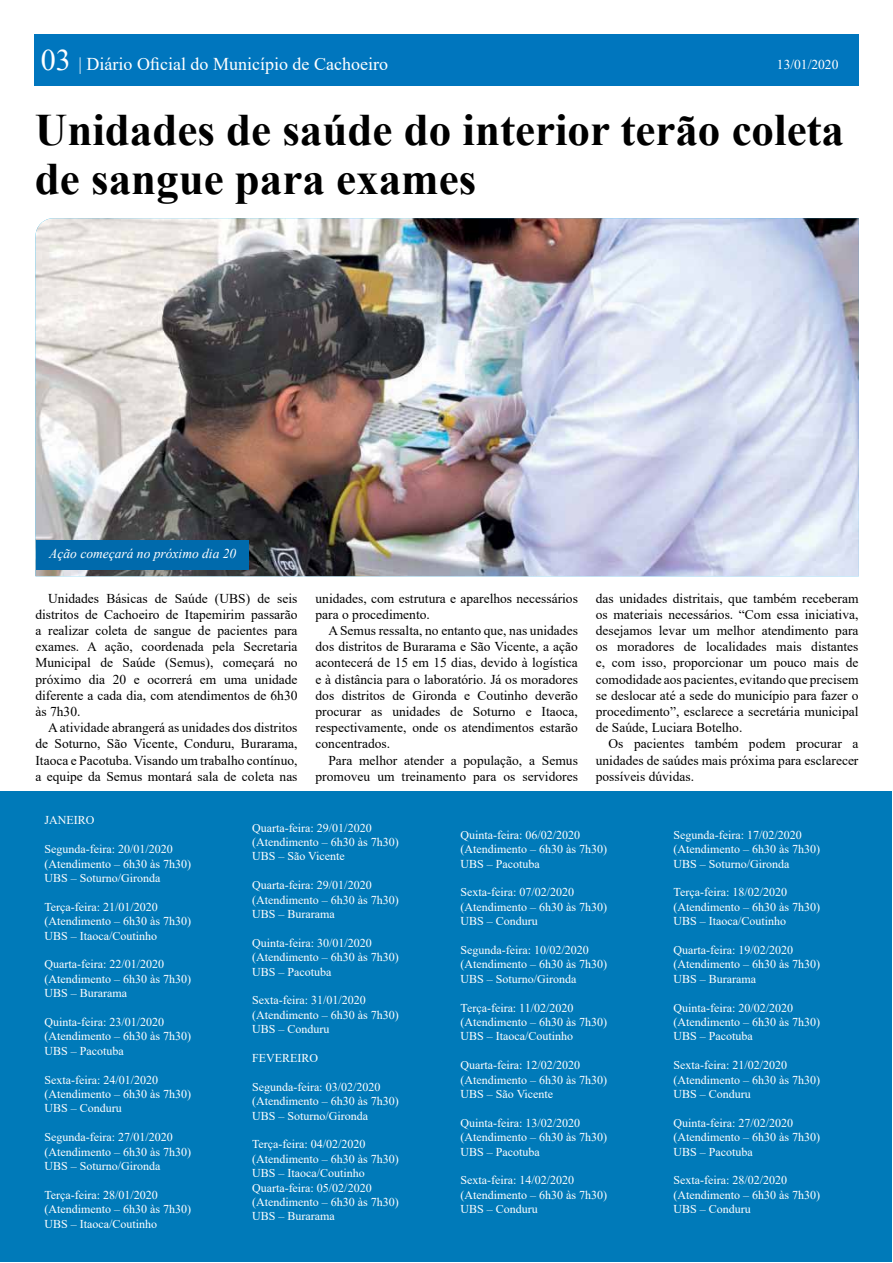
<style>
.page{position:relative;width:893px;height:1263px;background:#fff}
.page>*{position:absolute;margin:0;border:0;box-sizing:border-box;transform-origin:0 0}
.t1{font:700 45px/49.5px "Times New Roman";color:#000}
.t2{font:18px "Times New Roman";color:#fff}
.t3{font:13.5px/16.2px "Times New Roman";color:#000;text-align:justify}
.t4{font:italic 13.5px "Times New Roman";color:#fff}
.t5{font:13.5px "Times New Roman";color:#fff}
.t6{font:12px/14.4px "Times New Roman";color:#fff}
.s1{font-size:30px}
</style>
<div class="page">
<div style="left:34px;top:34px;width:824px;height:52px;background:#0076be"></div>
<img style="left:35px;top:218px;width:824px;height:358px">
<div style="left:36px;top:540px;width:213px;height:29px;background:#006aac"></div>
<div style="left:1px;top:792px;width:891px;height:470px;background:#007ab9"></div>
<h2 class="t2" style="left:41px;top:51px;width:349px"><span class="s1">03</span> | Diário Oficial do Município de Cachoeiro</h2>
<p class="t5" style="left:777px;top:54px;width:63px">13/01/2020</p>
<h1 class="t1" style="left:35px;top:103px;width:811px">Unidades de saúde do interior terão coleta de sangue para exames</h1>
<p class="t4" style="left:49px;top:544px;width:189px">Ação começará no próximo dia 20</p>
<p class="t3" style="left:35px;top:589px;width:264px;text-indent:13px">Unidades Básicas de Saúde (UBS) de seis distritos de Cachoeiro de Itapemirim passarão a realizar coleta de sangue de pacientes para exames. A ação, coordenada pela Secretaria Municipal de Saúde (Semus), começará no próximo dia 20 e ocorrerá em uma unidade diferente a cada dia, com atendimentos de 6h30 às 7h30.</p>
<p class="t3" style="left:35px;top:719px;width:264px;text-indent:13px">A atividade abrangerá as unidades dos distritos de Soturno, São Vicente, Conduru, Burarama, Itaoca e Pacotuba. Visando um trabalho contínuo, a equipe da Semus montará sala de coleta nas</p>
<p class="t3" style="left:316px;top:589px;width:264px">unidades, com estrutura e aparelhos necessários para o procedimento.</p>
<p class="t3" style="left:316px;top:622px;width:264px;text-indent:13px">A Semus ressalta, no entanto que, nas unidades dos distritos de Burarama e São Vicente, a ação acontecerá de 15 em 15 dias, devido à logística e à distância para o laboratório. Já os moradores dos distritos de Gironda e Coutinho deverão procurar as unidades de Soturno e Itaoca, respectivamente, onde os atendimentos estarão concentrados.</p>
<p class="t3" style="left:316px;top:751px;width:264px;text-align:right">Para melhor atender a população, a Semus promoveu um treinamento para os servidores</p>
<p class="t3" style="left:596px;top:589px;width:264px">das unidades distritais, que também receberam os materiais necessários. “Com essa iniciativa, desejamos levar um melhor atendimento para os moradores de localidades mais distantes e, com isso, proporcionar um pouco mais de comodidade aos pacientes, evitando que precisem se deslocar até a sede do município para fazer o procedimento”, esclarece a secretária municipal de Saúde, Luciara Botelho.</p>
<p class="t3" style="left:596px;top:735px;width:264px;text-indent:13px">Os pacientes também podem procurar a unidades de saúdes mais próxima para esclarecer possíveis dúvidas.</p>
<p class="t6" style="left:44px;top:813px;width:51px">JANEIRO</p>
<p class="t6" style="left:44px;top:842px;width:148px">Segunda-feira: 20/01/2020 (Atendimento – 6h30 às 7h30)<br>UBS – Soturno/Gironda</p>
<p class="t6" style="left:44px;top:899px;width:148px">Terça-feira: 21/01/2020 (Atendimento – 6h30 às 7h30)<br>UBS – Itaoca/Coutinho</p>
<p class="t6" style="left:44px;top:957px;width:148px">Quarta-feira: 22/01/2020 (Atendimento – 6h30 às 7h30)<br>UBS – Burarama</p>
<p class="t6" style="left:44px;top:1014px;width:148px">Quinta-feira: 23/01/2020 (Atendimento – 6h30 às 7h30)<br>UBS – Pacotuba</p>
<p class="t6" style="left:44px;top:1072px;width:148px">Sexta-feira: 24/01/2020 (Atendimento – 6h30 às 7h30)<br>UBS – Conduru</p>
<p class="t6" style="left:44px;top:1130px;width:148px">Segunda-feira: 27/01/2020 (Atendimento – 6h30 às 7h30)<br>UBS – Soturno/Gironda</p>
<p class="t6" style="left:44px;top:1187px;width:148px">Terça-feira: 28/01/2020 (Atendimento – 6h30 às 7h30)<br>UBS – Itaoca/Coutinho</p>
<p class="t6" style="left:252px;top:820px;width:148px">Quarta-feira: 29/01/2020 (Atendimento – 6h30 às 7h30)<br>UBS – São Vicente</p>
<p class="t6" style="left:252px;top:878px;width:148px">Quarta-feira: 29/01/2020 (Atendimento – 6h30 às 7h30)<br>UBS – Burarama</p>
<p class="t6" style="left:252px;top:935px;width:148px">Quinta-feira: 30/01/2020 (Atendimento – 6h30 às 7h30)<br>UBS – Pacotuba</p>
<p class="t6" style="left:252px;top:993px;width:148px">Sexta-feira: 31/01/2020 (Atendimento – 6h30 às 7h30)<br>UBS – Conduru</p>
<p class="t6" style="left:252px;top:1050px;width:67px">FEVEREIRO</p>
<p class="t6" style="left:252px;top:1079px;width:148px">Segunda-feira: 03/02/2020 (Atendimento – 6h30 às 7h30)<br>UBS – Soturno/Gironda</p>
<p class="t6" style="left:252px;top:1137px;width:148px">Terça-feira: 04/02/2020 (Atendimento – 6h30 às 7h30)<br>UBS – Itaoca/Coutinho<br>Quarta-feira: 05/02/2020 (Atendimento – 6h30 às 7h30)<br>UBS – Burarama</p>
<p class="t6" style="left:460px;top:827px;width:148px">Quinta-feira: 06/02/2020 (Atendimento – 6h30 às 7h30)<br>UBS – Pacotuba</p>
<p class="t6" style="left:460px;top:885px;width:148px">Sexta-feira: 07/02/2020 (Atendimento – 6h30 às 7h30)<br>UBS – Conduru</p>
<p class="t6" style="left:460px;top:942px;width:148px">Segunda-feira: 10/02/2020 (Atendimento – 6h30 às 7h30)<br>UBS – Soturno/Gironda</p>
<p class="t6" style="left:460px;top:1000px;width:148px">Terça-feira: 11/02/2020 (Atendimento – 6h30 às 7h30)<br>UBS – Itaoca/Coutinho</p>
<p class="t6" style="left:460px;top:1058px;width:148px">Quarta-feira: 12/02/2020 (Atendimento – 6h30 às 7h30)<br>UBS – São Vicente</p>
<p class="t6" style="left:460px;top:1115px;width:148px">Quinta-feira: 13/02/2020 (Atendimento – 6h30 às 7h30)<br>UBS – Pacotuba</p>
<p class="t6" style="left:460px;top:1173px;width:148px">Sexta-feira: 14/02/2020 (Atendimento – 6h30 às 7h30)<br>UBS – Conduru</p>
<p class="t6" style="left:673px;top:827px;width:148px">Segunda-feira: 17/02/2020 (Atendimento – 6h30 às 7h30)<br>UBS – Soturno/Gironda</p>
<p class="t6" style="left:673px;top:885px;width:148px">Terça-feira: 18/02/2020 (Atendimento – 6h30 às 7h30)<br>UBS – Itaoca/Coutinho</p>
<p class="t6" style="left:673px;top:942px;width:148px">Quarta-feira: 19/02/2020 (Atendimento – 6h30 às 7h30)<br>UBS – Burarama</p>
<p class="t6" style="left:673px;top:1000px;width:148px">Quinta-feira: 20/02/2020 (Atendimento – 6h30 às 7h30)<br>UBS – Pacotuba</p>
<p class="t6" style="left:673px;top:1058px;width:148px">Sexta-feira: 21/02/2020 (Atendimento – 6h30 às 7h30)<br>UBS – Conduru</p>
<p class="t6" style="left:673px;top:1115px;width:148px">Quinta-feira: 27/02/2020 (Atendimento – 6h30 às 7h30)<br>UBS – Pacotuba</p>
<p class="t6" style="left:673px;top:1173px;width:148px">Sexta-feira: 28/02/2020 (Atendimento – 6h30 às 7h30)<br>UBS – Conduru</p>
</div>
